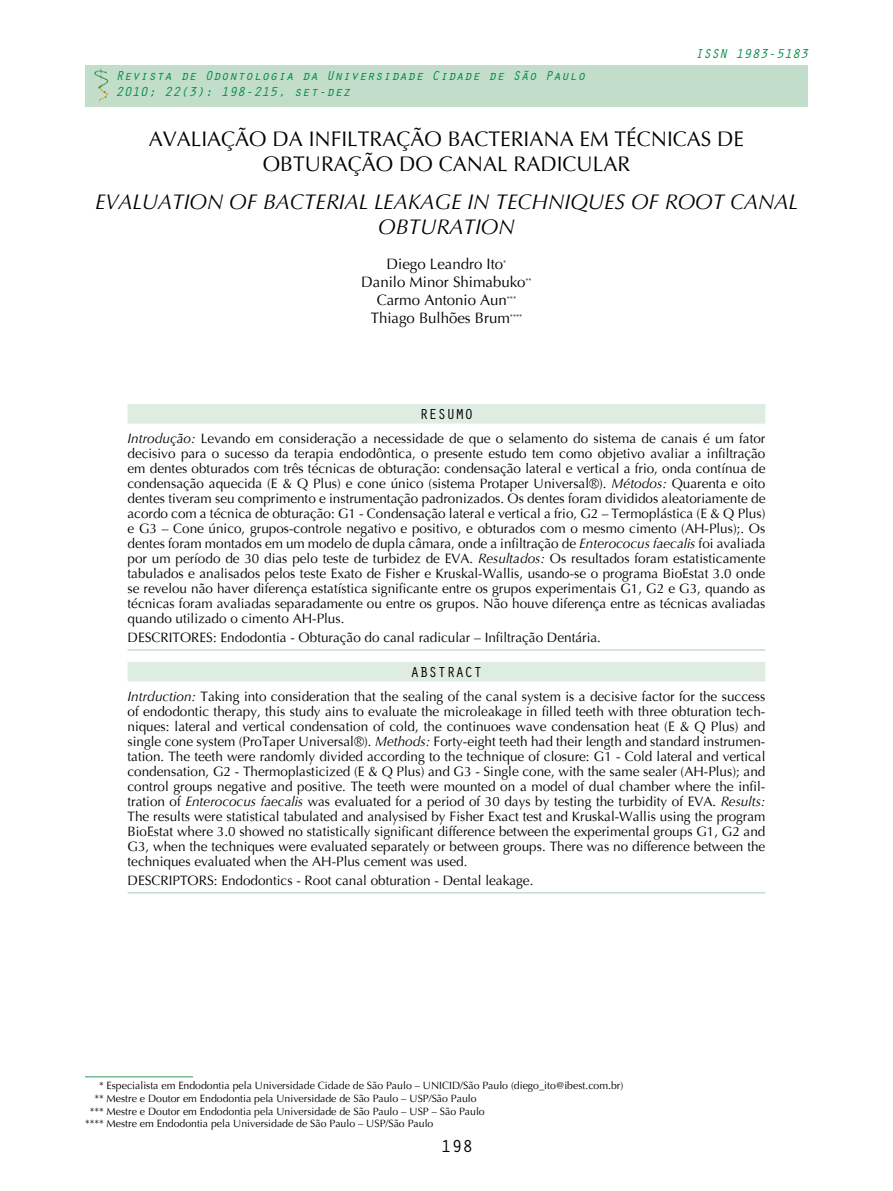
<style>
.page{position:relative;width:893px;height:1191px;background:#fff}
.page>*{position:absolute;margin:0;border:0;box-sizing:border-box;transform-origin:0 0}
.t1{font:21px/25.2px "Optima";color:#000;text-align:center}
.t2{font:italic 21px/25.2px "Optima";color:#000;text-align:center}
.t3{font:18px "Orator Std";color:#000}
.t4{font:15px/18px "Optima";color:#000;text-align:center}
.t5{font:15px "Orator Std";color:#000}
.t6{font:13.5px/15px "Optima";color:#000;text-align:justify}
.t7{font:italic 13.5px/16.2px "Orator Std";color:#008c44}
.t8{font:10.5px/12.6px "Optima";color:#000}
.s1{font-style:italic}
.s2{color:#fff}
</style>
<div class="page">
<div style="left:85px;top:65px;width:723px;height:41px;background:#c3ddcb"></div>
<img style="left:94px;top:68px;width:15px;height:35px">
<hr style="left:85px;top:1076px;width:108px;height:1px;background:#76b88f">
<div style="left:128px;top:404px;width:637px;height:19px;background:#deece1"></div>
<hr style="left:128px;top:649px;width:637px;height:1px;background:#c3ddcb">
<div style="left:128px;top:662px;width:637px;height:19px;background:#deece1"></div>
<hr style="left:128px;top:892px;width:637px;height:1px;background:#c3ddcb">
<p class="t7" style="left:695px;top:45px;width:115px">ISSN 1983-5183</p>
<p class="t7" style="left:116px;top:66px;width:471px">Revista de Odontologia da Universidade Cidade de São Paulo<br>2010; 22(3): 198-215, set-dez</p>
<h1 class="t1" style="left:149px;top:127px;width:597px">AVALIAÇÃO DA INFILTRAÇÃO BACTERIANA EM TÉCNICAS DE<br>OBTURAÇÃO DO CANAL RADICULAR</h1>
<h1 class="t2" style="left:95px;top:189px;width:704px">EVALUATION OF BACTERIAL LEAKAGE IN TECHNIQUES OF ROOT CANAL<br>OBTURATION</h1>
<p class="t4" style="left:361px;top:255px;width:172px">Diego Leandro Ito<sup>*<br></sup>Danilo Minor Shimabuko<sup>**<br></sup>Carmo Antonio Aun<sup>***<br></sup>Thiago Bulhões Brum<sup>****</sup></p>
<p class="t5" style="left:419px;top:403px;width:55px">RESUMO</p>
<p class="t6" style="left:128px;top:431px;width:639px"><span class="s1">Introdução:</span> Levando em consideração a necessidade de que o selamento do sistema de canais é um fator decisivo para o sucesso da terapia endodôntica, o presente estudo tem como objetivo avaliar a infiltração em dentes obturados com três técnicas de obturação: condensação lateral e vertical a frio, onda contínua de condensação aquecida (E &amp; Q Plus) e cone único (sistema Protaper Universal®). <span class="s1">Métodos:</span> Quarenta e oito dentes tiveram seu comprimento e instrumentação padronizados. Os dentes foram divididos aleatoriamente de acordo com a técnica de obturação: G1 - Condensação lateral e vertical a frio, G2 – Termoplástica (E &amp; Q Plus) e G3 – Cone único, grupos-controle negativo e positivo, e obturados com o mesmo cimento (AH-Plus);. Os dentes foram montados em um modelo de dupla câmara, onde a infiltração de <span class="s1">Enterococus faecalis</span> foi avaliada por um período de 30 dias pelo teste de turbidez de EVA. <span class="s1">Resultados:</span> Os resultados foram estatisticamente tabulados e analisados pelos teste Exato de Fisher e Kruskal-Wallis, usando-se o programa BioEstat 3.0 onde se revelou não haver diferença estatística significante entre os grupos experimentais G1, G2 e G3, quando as técnicas foram avaliadas separadamente ou entre os grupos. Não houve diferença entre as técnicas avaliadas quando utilizado o cimento AH-Plus.</p>
<p class="t6" style="left:128px;top:630px;width:19px">Descritores</p>
<p class="t6" style="left:213px;top:630px;width:389px">: Endodontia - Obturação do canal radicular – Infiltração Dentária.</p>
<p class="t5" style="left:410px;top:661px;width:73px">ABSTRACT</p>
<p class="t6" style="left:128px;top:689px;width:639px"><span class="s1">Intrduction:</span> Taking into consideration that the sealing of the canal system is a decisive factor for the success of endodontic therapy, this study ains to evaluate the microleakage in filled teeth with three obturation tech&shy;niques: lateral and vertical condensation of cold, the continuoes wave condensation heat (E &amp; Q Plus) and single cone system (ProTaper Universal®). <span class="s1">Methods:</span> Forty-eight teeth had their length and standard instrumen&shy;tation. The teeth were randomly divided according to the technique of closure: G1 - Cold lateral and vertical condensation, G2 - Thermoplasticized (E &amp; Q Plus) and G3 - Single cone, with the same sealer (AH-Plus); and control groups negative and positive. The teeth were mounted on a model of dual chamber where the infil&shy;tration of <span class="s1">Enterococus faecalis</span> was evaluated for a period of 30 days by testing the turbidity of EVA. <span class="s1">Results:<br></span>The results were statistical tabulated and analysised by Fisher Exact test and Kruskal-Wallis using the program BioEstat where 3.0 showed no statistically significant difference between the experimental groups G1, G2 and G3, when the techniques were evaluated separately or between groups. There was no difference between the techniques evaluated when the AH-Plus cement was used.</p>
<p class="t6" style="left:128px;top:873px;width:20px">Descriptors</p>
<p class="t6" style="left:214px;top:873px;width:321px">: Endodontics - Root canal obturation - Dental leakage.</p>
<p class="t8" style="left:85px;top:1079px;width:540px"><span class="s2">***</span>* Especialista em Endodontia pela Universidade Cidade de São Paulo – UNICID/São Paulo (diego_ito@ibest.com.br) <span class="s2">**</span>** Mestre e Doutor em Endodontia pela Universidade de São Paulo – USP/São Paulo<br><span class="s2">*</span>*** Mestre e Doutor em Endodontia pela Universidade de São Paulo – USP – São Paulo<br>**** Mestre em Endodontia pela Universidade de São Paulo – USP/São Paulo</p>
<h2 class="t3" style="left:441px;top:1133px;width:34px">198</h2>
</div>
